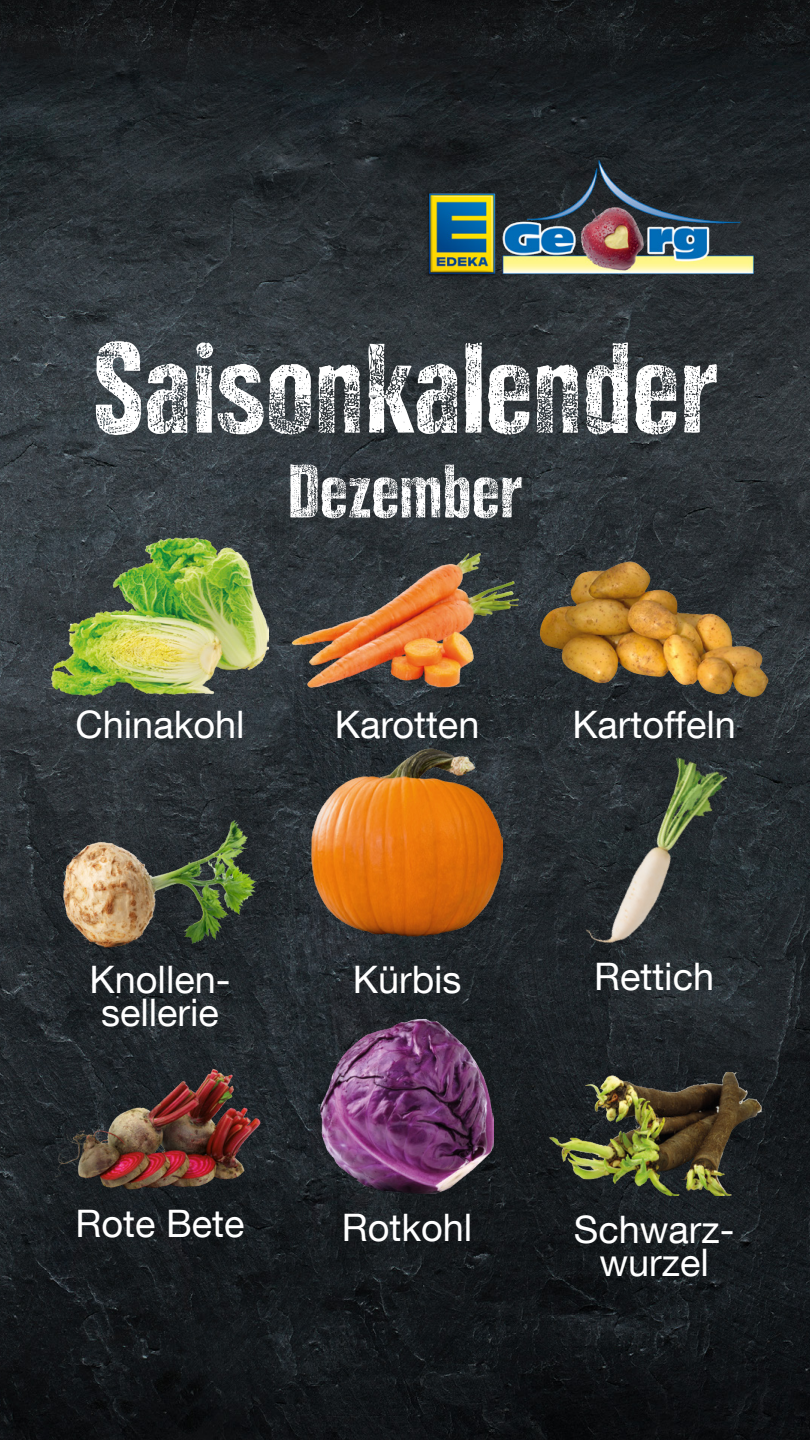
<style>
.page{position:relative;width:810px;height:1440px;background:#fff}
.page>*{position:absolute;margin:0;border:0;box-sizing:border-box;transform-origin:0 0}
.t1{font:127.5px "Edeka Chalk";color:#fff}
.t2{font:75px "Edeka Chalk";color:#fff}
.t3{font:37.88px/33.5px "Helvetica Neue LT Com";color:#fff;text-align:center}
</style>
<div class="page">
<img style="left:0;top:0;width:810px;height:1440px">
<img style="left:423px;top:153px;width:334px;height:135px">
<img style="left:288px;top:531px;width:238px;height:179px">
<img style="left:312px;top:749px;width:190px;height:187px">
<img style="left:63px;top:820px;width:194px;height:128px">
<img style="left:52px;top:1060px;width:216px;height:144px">
<img style="left:52px;top:537px;width:216px;height:159px">
<img style="left:540px;top:561px;width:228px;height:136px">
<img style="left:537px;top:743px;width:234px;height:211px">
<img style="left:321px;top:1019px;width:173px;height:174px">
<img style="left:546px;top:1072px;width:216px;height:124px">
<h1 class="t1" style="left:92px;top:318px;width:627px">Saisonkalender</h1>
<h2 class="t2" style="left:288px;top:450px;width:236px">Dezember</h2>
<p class="t3" style="left:75px;top:707px;width:171px">Chinakohl</p>
<p class="t3" style="left:335px;top:707px;width:146px">Karotten</p>
<p class="t3" style="left:572px;top:707px;width:165px">Kartoffeln</p>
<p class="t3" style="left:89px;top:962px;width:143px">Knollen&shy;sellerie</p>
<p class="t3" style="left:353px;top:962px;width:110px">Kürbis</p>
<p class="t3" style="left:594px;top:959px;width:122px">Rettich</p>
<p class="t3" style="left:75px;top:1206px;width:171px">Rote Bete</p>
<p class="t3" style="left:342px;top:1210px;width:132px">Rotkohl</p>
<p class="t3" style="left:574px;top:1211px;width:162px">Schwarz&shy;wurzel</p>
</div>
